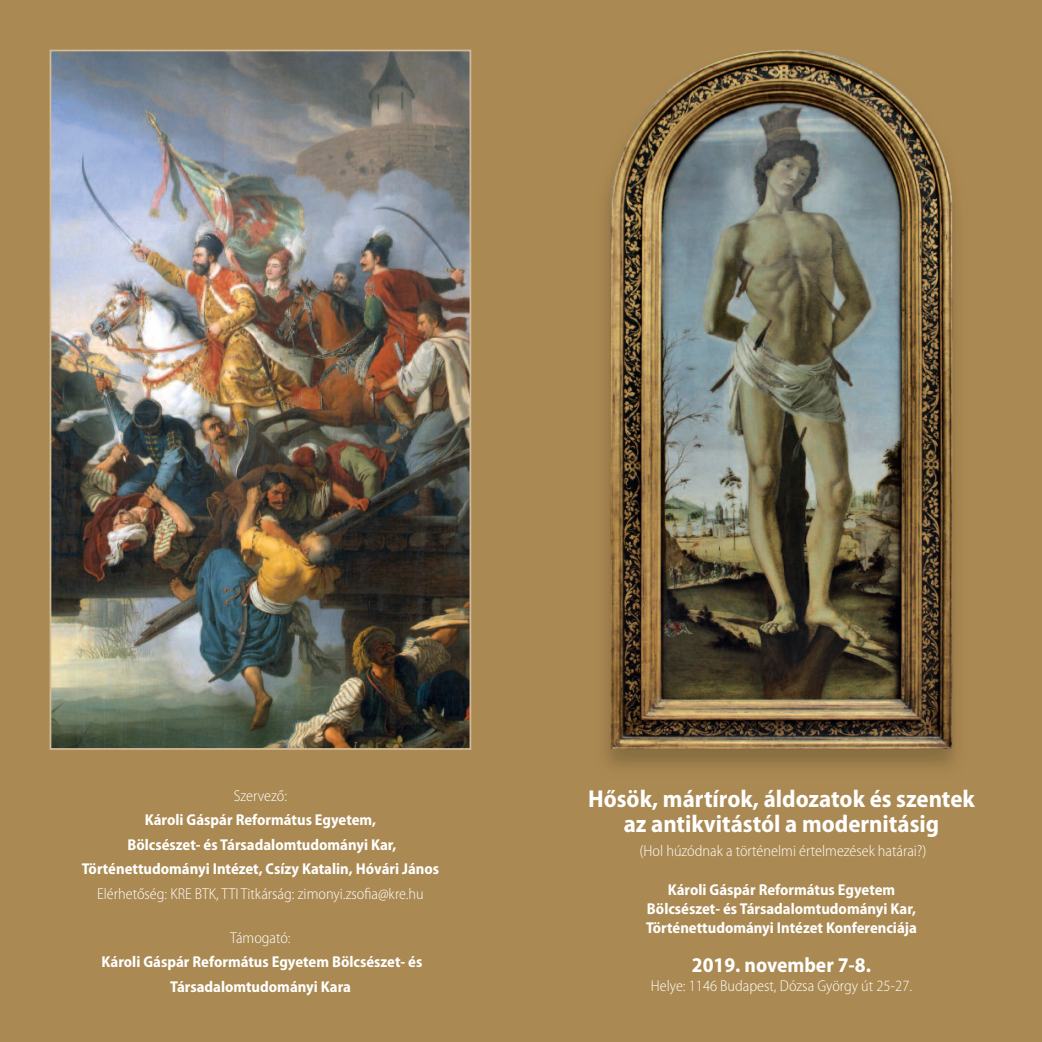
<style>
.page{position:relative;width:1042px;height:1042px;background:#aa8952}
.page>*{position:absolute;margin:0;border:0;box-sizing:border-box;transform-origin:0 0}
.t1{font:700 semi-condensed 24.5px/24.5px "Myriad Pro";color:#fff;text-align:center}
.t2{font:700 semi-condensed 21px "Myriad Pro";color:#fff}
.t3{font:700 semi-condensed 15.75px/24.5px "Myriad Pro";color:#fff;text-align:center}
.t4{font:300 semi-condensed 15.75px "Myriad Pro";color:#fff}
</style>
<div class="page">
<img style="left:606px;top:49px;width:349px;height:718px">
<img style="left:611px;top:50px;width:284px;height:155px">
<img style="left:53px;top:53px;width:415px;height:694px">
<div style="left:50px;top:50px;width:421px;height:700px;border:2px solid #d1bb9b"></div>
<p class="t4" style="left:234px;top:789px;width:55px">Szervező:</p>
<p class="t3" style="left:82px;top:809px;width:359px">Károli Gáspár Református Egyetem,<br>Bölcsészet- és Társadalomtudományi Kar,<br>Történettudományi Intézet, Csízy Katalin, Hóvári János</p>
<p class="t4" style="left:97px;top:887px;width:328px">Elérhetőség: KRE BTK, TTI Titkárság: zimonyi.zsofia@kre.hu</p>
<p class="t4" style="left:230px;top:931px;width:62px">Támogató:</p>
<p class="t3" style="left:102px;top:951px;width:322px">Károli Gáspár Református Egyetem Bölcsészet- és<br>Társadalomtudományi Kara</p>
<h1 class="t1" style="left:588px;top:789px;width:388px">Hősök, mártírok, áldozatok és szentek az antikvitástól a modernitásig</h1>
<p class="t4" style="left:639px;top:845px;width:289px">(Hol húzódnak a történelmi értelmezések határai?)</p>
<p class="t3" style="left:646px;top:881px;width:272px;line-height:19.2px">Károli Gáspár Református Egyetem<br>Bölcsészet- és Társadalomtudományi Kar,<br>Történettudományi Intézet Konferenciája</p>
<h2 class="t2" style="left:692px;top:957px;width:181px">2019. november 7-8.</h2>
<p class="t4" style="left:651px;top:980px;width:263px">Helye: 1146 Budapest, Dózsa György út 25-27.</p>
</div>
